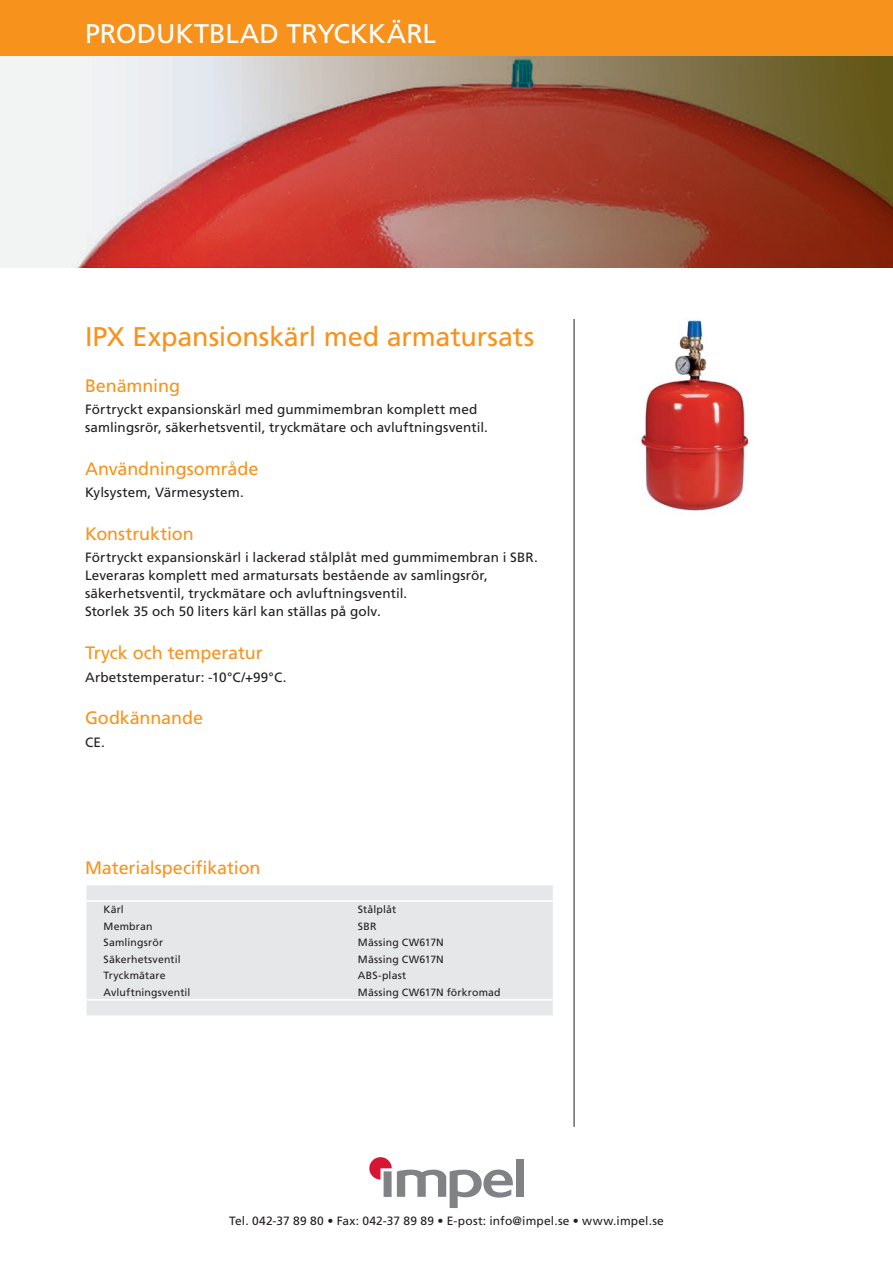
<style>
.page{position:relative;width:893px;height:1263px;background:#fff}
.page>*{position:absolute;margin:0;border:0;box-sizing:border-box;transform-origin:0 0}
.Artikelgrupp{font:27px "Frutiger LT Std";letter-spacing:-.01em;color:#f7931d}
.Produktgruppsrubrik{font:27px "Frutiger";color:#fff}
.Mellanrubrik{font:18px "Frutiger LT Std";letter-spacing:-.005em;color:#f7931d}
.Materialspecrubrik{font:18px "Frutiger LT Std";letter-spacing:-.005em;color:#f7931d}
.Brödtext{font:13.5px/18px "Frutiger LT Std";letter-spacing:.01em;color:#231f20}
.t1{font:12px "Frutiger LT Std";letter-spacing:.015em;color:#231f20}
.MaterialspecText{font:10.5px "Frutiger LT Std";letter-spacing:.015em;color:#231f20}
</style>
<div class="page">
<svg style="left:0;top:55px;width:893px;height:213px"></svg>
<div style="left:0;top:0;width:893px;height:55px;background:#f7931d"></div>
<div style="left:516px;top:1160px;width:8px;height:37px;background:#808285"></div>
<svg style="left:369px;top:1157px;width:144px;height:51px"></svg>
<hr style="left:574px;top:319px;width:1px;height:808px;background:#231f20">
<div style="left:87px;top:885px;width:466px;height:130px;background:#e6e7e9"></div>
<svg style="left:86px;top:885px;width:1px;height:15px"></svg>
<hr style="left:85px;top:900px;width:469px;height:2px;background:#fff">
<hr style="left:85px;top:999px;width:469px;height:1px;background:#fff">
<svg style="left:86px;top:1001px;width:1px;height:14px"></svg>
<img style="left:640px;top:320px;width:109px;height:191px">
<p class="Produktgruppsrubrik" style="left:85px;top:18px;width:336px">PRODUKTBLAD TRYCKKÄRL</p>
<p class="Artikelgrupp" style="left:85px;top:321px;width:451px">IPX Expansionskärl med armatursats</p>
<p class="Mellanrubrik" style="left:85px;top:375px;width:96px">Benämning</p>
<p class="Brödtext" style="left:85px;top:401px;width:394px">Förtryckt expansionskärl med gummimembran komplett med</p>
<p class="Brödtext" style="left:85px;top:419px;width:404px">samlingsrör, säkerhetsventil, tryckmätare och avluftningsventil.</p>
<p class="Mellanrubrik" style="left:85px;top:458px;width:175px">Användningsområde</p>
<p class="Brödtext" style="left:85px;top:484px;width:160px">Kylsystem, Värmesystem.</p>
<p class="Mellanrubrik" style="left:85px;top:523px;width:110px">Konstruktion</p>
<p class="Brödtext" style="left:85px;top:549px;width:454px">Förtryckt expansionskärl i lackerad stålplåt med gummimembran i SBR.<br>Leveraras komplett med armatursats bestående av samlingsrör,</p>
<p class="Brödtext" style="left:85px;top:585px;width:324px">säkerhetsventil, tryckmätare och avluftningsventil.</p>
<p class="Brödtext" style="left:85px;top:603px;width:297px">Storlek 35 och 50 liters kärl kan ställas på golv.</p>
<p class="Mellanrubrik" style="left:85px;top:642px;width:179px">Tryck och temperatur</p>
<p class="Brödtext" style="left:85px;top:668px;width:203px">Arbetstemperatur: -10°C/+99°C.</p>
<p class="Mellanrubrik" style="left:85px;top:708px;width:120px">Godkännande</p>
<p class="Brödtext" style="left:85px;top:733px;width:21px">CE.</p>
<p class="Materialspecrubrik" style="left:85px;top:857px;width:177px">Materialspecifikation</p>
<p class="MaterialspecText" style="left:104px;top:903px;width:22px">Kärl</p>
<p class="MaterialspecText" style="left:358px;top:903px;width:40px">Stålplåt</p>
<p class="MaterialspecText" style="left:104px;top:920px;width:50px">Membran</p>
<p class="MaterialspecText" style="left:358px;top:920px;width:20px">SBR</p>
<p class="MaterialspecText" style="left:104px;top:936px;width:61px">Samlingsrör</p>
<p class="MaterialspecText" style="left:358px;top:936px;width:87px">Mässing CW617N</p>
<p class="MaterialspecText" style="left:104px;top:953px;width:79px">Säkerhetsventil</p>
<p class="MaterialspecText" style="left:358px;top:953px;width:87px">Mässing CW617N</p>
<p class="MaterialspecText" style="left:104px;top:969px;width:64px">Tryckmätare</p>
<p class="MaterialspecText" style="left:358px;top:969px;width:50px">ABS-plast</p>
<p class="MaterialspecText" style="left:104px;top:986px;width:88px">Avluftningsventil</p>
<p class="MaterialspecText" style="left:358px;top:986px;width:144px">Mässing CW617N förkromad</p>
<p class="t1" style="left:229px;top:1214px;width:436px">Tel. 042-37 89 80 • Fax: 042-37 89 89 • E-post: info@impel.se • www.impel.se</p>
</div>
